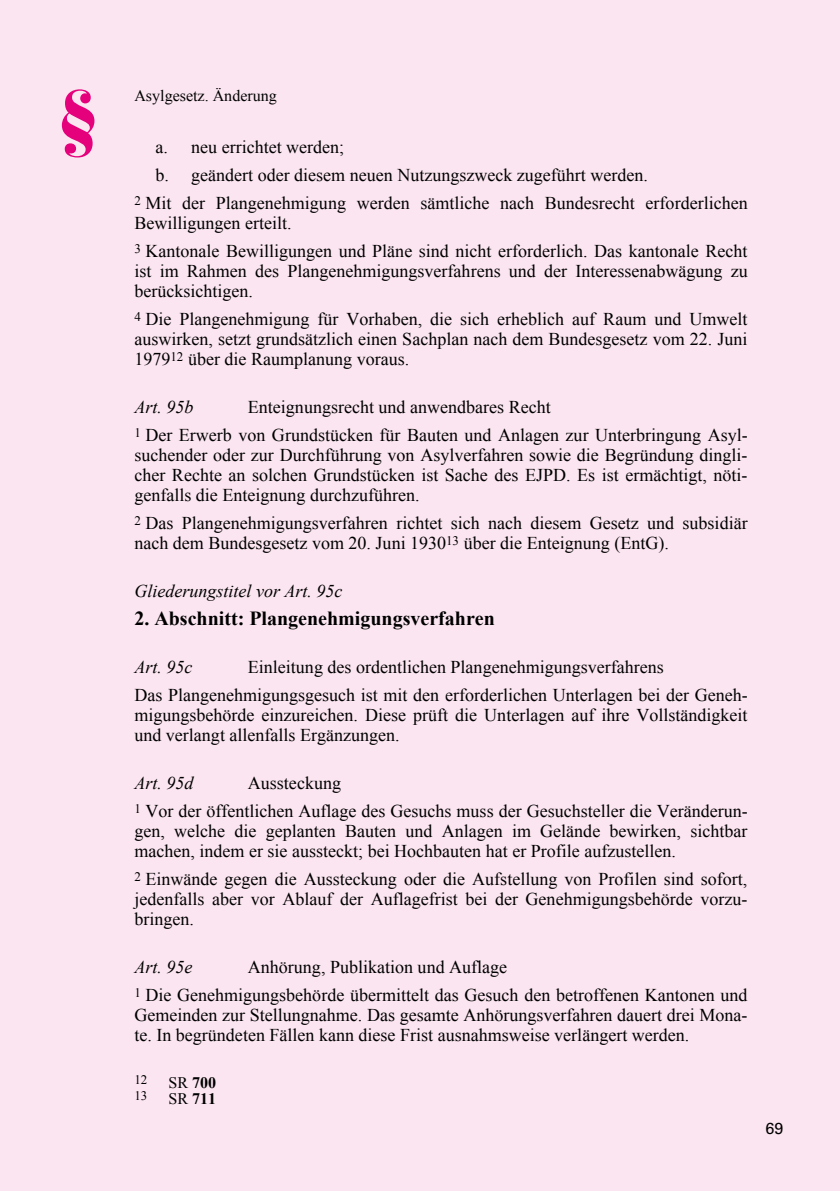
<style>
.page{position:relative;width:840px;height:1191px;background:#fff}
.page>*{position:absolute;margin:0;border:0;box-sizing:border-box;transform-origin:0 0}
.t1{font:900 70px "Bauer Bodoni";color:#e5007c}
.t2{font:700 20px "Times New Roman";color:#000}
.t3{font:18px/20px "Times New Roman";color:#000;text-align:justify}
.t4{font:italic 18px "Times New Roman";color:#000}
.t5{font:16px "Times New Roman";color:#000}
.t6{font:700 16px "Times New Roman";color:#000}
.t7{font:16px "Univers";color:#000}
.t8{font:13px/16px "Times New Roman";color:#000}
.s1{font-weight:400}
</style>
<div class="page">
<div style="left:0;top:0;width:839px;height:1191px;background:#fbe5f0"></div>
<h1 class="t1" style="left:57px;top:73px;width:44px">§</h1>
<p class="t5" style="left:134px;top:85px;width:144px">Asylgesetz. Änderung</p>
<p class="t3" style="left:155px;top:136px;width:190px">a. neu errichtet werden;</p>
<p class="t3" style="left:155px;top:164px;width:494px">b. geändert oder diesem neuen Nutzungszweck zugeführt werden.</p>
<p class="t3" style="left:134px;top:193px;width:614px"><sup>2</sup> Mit der Plangenehmigung werden sämtliche nach Bundesrecht erforderlichen<br>Bewilligungen erteilt.</p>
<p class="t3" style="left:134px;top:241px;width:614px"><sup>3</sup> Kantonale Bewilligungen und Pläne sind nicht erforderlich. Das kantonale Recht ist im Rahmen des Plangenehmigungsverfahrens und der Interessenabwägung zu berücksichtigen.</p>
<p class="t3" style="left:134px;top:308px;width:614px"><sup>4</sup> Die Plangenehmigung für Vorhaben, die sich erheblich auf Raum und Umwelt auswirken, setzt grundsätzlich einen Sachplan nach dem Bundesgesetz vom 22. Juni 1979<sup>12</sup> über die Raumplanung voraus.</p>
<h3 class="t4" style="left:134px;top:394px;width:61px">Art. 95b</h3>
<h3 class="t3" style="left:248px;top:397px;width:304px">Enteignungsrecht und anwendbares Recht</h3>
<p class="t3" style="left:134px;top:424px;width:614px"><sup>1</sup> Der Erwerb von Grundstücken für Bauten und Anlagen zur Unterbringung Asyl&shy;suchender oder zur Durchführung von Asylverfahren sowie die Begründung dingli&shy;cher Rechte an solchen Grundstücken ist Sache des EJPD. Es ist ermächtigt, nöti&shy;genfalls die Enteignung durchzuführen.</p>
<p class="t3" style="left:134px;top:512px;width:614px"><sup>2</sup> Das Plangenehmigungsverfahren richtet sich nach diesem Gesetz und subsidiär nach dem Bundesgesetz vom 20. Juni 1930<sup>13</sup> über die Enteignung (EntG).</p>
<p class="t4" style="left:134px;top:578px;width:209px">Gliederungstitel vor Art. 95c</p>
<h2 class="t2" style="left:134px;top:604px;width:362px">2. Abschnitt: Plangenehmigungsverfahren</h2>
<h3 class="t4" style="left:134px;top:654px;width:59px">Art. 95c</h3>
<h3 class="t3" style="left:248px;top:657px;width:417px">Einleitung des ordentlichen Plangenehmigungsverfahrens</h3>
<p class="t3" style="left:134px;top:684px;width:614px">Das Plangenehmigungsgesuch ist mit den erforderlichen Unterlagen bei der Geneh&shy;migungsbehörde einzureichen. Diese prüft die Unterlagen auf ihre Vollständigkeit und verlangt allenfalls Ergänzungen.</p>
<h3 class="t4" style="left:134px;top:770px;width:61px">Art. 95d</h3>
<h3 class="t3" style="left:248px;top:773px;width:94px">Aussteckung</h3>
<p class="t3" style="left:134px;top:800px;width:614px"><sup>1</sup> Vor der öffentlichen Auflage des Gesuchs muss der Gesuchsteller die Veränderun&shy;gen, welche die geplanten Bauten und Anlagen im Gelände bewirken, sichtbar machen, indem er sie aussteckt; bei Hochbauten hat er Profile aufzustellen.</p>
<p class="t3" style="left:134px;top:868px;width:614px"><sup>2</sup> Einwände gegen die Aussteckung oder die Aufstellung von Profilen sind sofort, jedenfalls aber vor Ablauf der Auflagefrist bei der Genehmigungsbehörde vorzu&shy;bringen.</p>
<h3 class="t4" style="left:134px;top:954px;width:59px">Art. 95e</h3>
<h3 class="t3" style="left:248px;top:957px;width:261px">Anhörung, Publikation und Auflage</h3>
<p class="t3" style="left:134px;top:985px;width:614px"><sup>1</sup> Die Genehmigungsbehörde übermittelt das Gesuch den betroffenen Kantonen und Gemeinden zur Stellungnahme. Das gesamte Anhörungsverfahren dauert drei Mona&shy;te. In begründeten Fällen kann diese Frist ausnahmsweise verlängert werden.</p>
<p class="t8" style="left:134px;top:1071px;width:15px">12<br>13</p>
<p class="t6" style="left:168px;top:1071px;width:49px"><span class="s1">SR</span> 700</p>
<p class="t6" style="left:168px;top:1087px;width:49px"><span class="s1">SR</span> 711</p>
<p class="t7" style="left:765px;top:1119px;width:19px">69</p>
</div>
